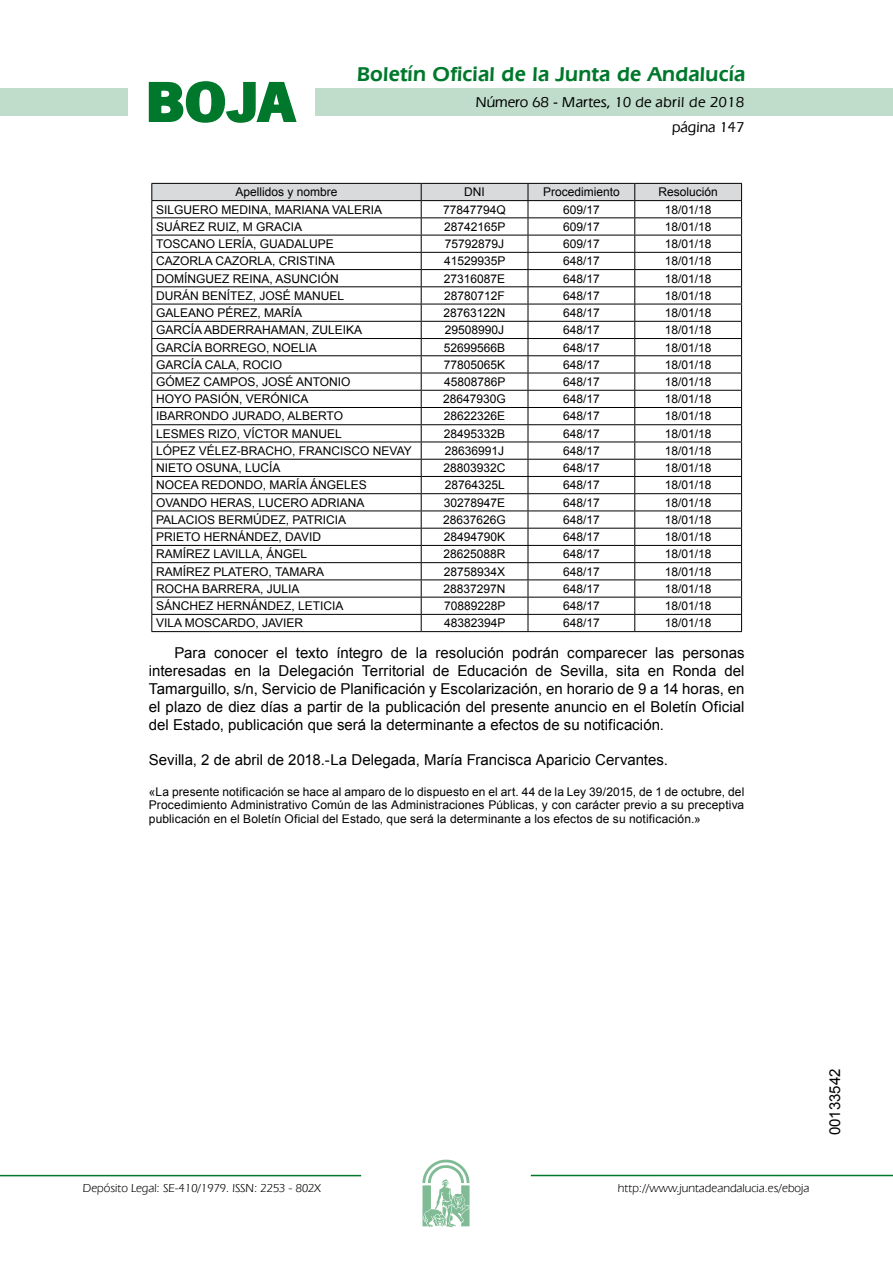
<style>
.page{position:relative;width:893px;height:1263px;background:#fff}
.page>*{position:absolute;margin:0;border:0;box-sizing:border-box;transform-origin:0 0}
.t1{font:700 57.75px "News Got T";color:#00782c;scale:1.14 1}
.t2{font:600 21px "Eras IT Cby BT";letter-spacing:.01em;color:#00782c}
.t3{font:15px/18px "Arial";color:#000;text-align:justify}
.t4{font:500 15px/24.5px "Eras IT Cby BT";color:#000;text-align:right}
.t5{font:12px/13.5px "Arial";color:#000;text-align:justify}
.t6{font:12px "Eras IT Cby BT";color:#000}
</style>
<div class="page">
<div style="left:315px;top:88px;width:577px;height:28px;background:#bfddca"></div>
<div style="left:0;top:88px;width:128px;height:28px;background:#bfddca"></div>
<hr style="left:0;top:1175px;width:361px;height:1px;background:#00782c">
<svg style="left:422px;top:1159px;width:47px;height:68px"></svg>
<hr style="left:531px;top:1175px;width:361px;height:1px;background:#00782c">
<svg style="left:148px;top:81px;width:149px;height:42px"></svg>
<svg style="left:151px;top:183px;width:591px;height:448px"></svg>
<hr style="left:151px;top:631px;width:270px;height:1px;background:#000">
<hr style="left:421px;top:631px;width:107px;height:1px;background:#000">
<hr style="left:528px;top:631px;width:106px;height:1px;background:#000">
<hr style="left:634px;top:631px;width:108px;height:1px;background:#000">
<h1 class="t1" style="left:145px;top:68px;width:133px">BOJA</h1>
<h2 class="t2" style="left:357px;top:62px;width:390px">Boletín Oficial de la Junta de Andalucía</h2>
<p class="t4" style="left:476px;top:90px;width:270px">Número 68 - Martes, 10 de abril de 2018 página 147</p>
<p class="t5" style="left:235px;top:186px;width:104px">Apellidos y nombre</p>
<p class="t5" style="left:464px;top:186px;width:22px">DNI</p>
<p class="t5" style="left:543px;top:186px;width:78px">Procedimiento</p>
<p class="t5" style="left:658px;top:186px;width:61px">Resolución</p>
<p class="t5" style="left:156px;top:203px;width:227px">SILGUERO MEDINA, MARIANA VALERIA</p>
<p class="t5" style="left:443px;top:203px;width:64px">77847794Q</p>
<p class="t5" style="left:563px;top:203px;width:38px">609/17</p>
<p class="t5" style="left:664px;top:203px;width:48px">18/01/18</p>
<p class="t5" style="left:156px;top:220px;width:148px">SUÁREZ RUIZ, M GRACIA</p>
<p class="t5" style="left:444px;top:220px;width:63px">28742165P</p>
<p class="t5" style="left:563px;top:220px;width:38px">609/17</p>
<p class="t5" style="left:664px;top:220px;width:48px">18/01/18</p>
<p class="t5" style="left:156px;top:237px;width:179px">TOSCANO LERÍA, GUADALUPE</p>
<p class="t5" style="left:445px;top:237px;width:61px">75792879J</p>
<p class="t5" style="left:563px;top:237px;width:38px">609/17</p>
<p class="t5" style="left:664px;top:237px;width:48px">18/01/18</p>
<p class="t5" style="left:156px;top:254px;width:180px">CAZORLA CAZORLA, CRISTINA</p>
<p class="t5" style="left:444px;top:254px;width:63px">41529935P</p>
<p class="t5" style="left:563px;top:254px;width:38px">648/17</p>
<p class="t5" style="left:664px;top:254px;width:48px">18/01/18</p>
<p class="t5" style="left:156px;top:272px;width:184px">DOMÍNGUEZ REINA, ASUNCIÓN</p>
<p class="t5" style="left:444px;top:272px;width:63px">27316087E</p>
<p class="t5" style="left:563px;top:272px;width:38px">648/17</p>
<p class="t5" style="left:664px;top:272px;width:48px">18/01/18</p>
<p class="t5" style="left:156px;top:289px;width:190px">DURÁN BENÍTEZ, JOSÉ MANUEL</p>
<p class="t5" style="left:444px;top:289px;width:62px">28780712F</p>
<p class="t5" style="left:563px;top:289px;width:38px">648/17</p>
<p class="t5" style="left:664px;top:289px;width:48px">18/01/18</p>
<p class="t5" style="left:156px;top:306px;width:148px">GALEANO PÉREZ, MARÍA</p>
<p class="t5" style="left:443px;top:306px;width:64px">28763122N</p>
<p class="t5" style="left:563px;top:306px;width:38px">648/17</p>
<p class="t5" style="left:664px;top:306px;width:48px">18/01/18</p>
<p class="t5" style="left:156px;top:323px;width:208px">GARCÍA ABDERRAHAMAN, ZULEIKA</p>
<p class="t5" style="left:445px;top:323px;width:61px">29508990J</p>
<p class="t5" style="left:563px;top:323px;width:38px">648/17</p>
<p class="t5" style="left:664px;top:323px;width:48px">18/01/18</p>
<p class="t5" style="left:156px;top:341px;width:162px">GARCÍA BORREGO, NOELIA</p>
<p class="t5" style="left:444px;top:341px;width:63px">52699566B</p>
<p class="t5" style="left:563px;top:341px;width:38px">648/17</p>
<p class="t5" style="left:664px;top:341px;width:48px">18/01/18</p>
<p class="t5" style="left:156px;top:358px;width:128px">GARCÍA CALA, ROCIO</p>
<p class="t5" style="left:444px;top:358px;width:63px">77805065K</p>
<p class="t5" style="left:563px;top:358px;width:38px">648/17</p>
<p class="t5" style="left:664px;top:358px;width:48px">18/01/18</p>
<p class="t5" style="left:156px;top:375px;width:196px">GÓMEZ CAMPOS, JOSÉ ANTONIO</p>
<p class="t5" style="left:444px;top:375px;width:63px">45808786P</p>
<p class="t5" style="left:563px;top:375px;width:38px">648/17</p>
<p class="t5" style="left:664px;top:375px;width:48px">18/01/18</p>
<p class="t5" style="left:156px;top:392px;width:154px">HOYO PASIÓN, VERÓNICA</p>
<p class="t5" style="left:443px;top:392px;width:64px">28647930G</p>
<p class="t5" style="left:563px;top:392px;width:38px">648/17</p>
<p class="t5" style="left:664px;top:392px;width:48px">18/01/18</p>
<p class="t5" style="left:156px;top:410px;width:188px">IBARRONDO JURADO, ALBERTO</p>
<p class="t5" style="left:444px;top:410px;width:63px">28622326E</p>
<p class="t5" style="left:563px;top:410px;width:38px">648/17</p>
<p class="t5" style="left:664px;top:410px;width:48px">18/01/18</p>
<p class="t5" style="left:156px;top:427px;width:187px">LESMES RIZO, VÍCTOR MANUEL</p>
<p class="t5" style="left:444px;top:427px;width:63px">28495332B</p>
<p class="t5" style="left:563px;top:427px;width:38px">648/17</p>
<p class="t5" style="left:664px;top:427px;width:48px">18/01/18</p>
<p class="t5" style="left:156px;top:444px;width:257px">LÓPEZ VÉLEZ-BRACHO, FRANCISCO NEVAY</p>
<p class="t5" style="left:445px;top:444px;width:61px">28636991J</p>
<p class="t5" style="left:563px;top:444px;width:38px">648/17</p>
<p class="t5" style="left:664px;top:444px;width:48px">18/01/18</p>
<p class="t5" style="left:156px;top:461px;width:126px">NIETO OSUNA, LUCÍA</p>
<p class="t5" style="left:443px;top:461px;width:64px">28803932C</p>
<p class="t5" style="left:563px;top:461px;width:38px">648/17</p>
<p class="t5" style="left:664px;top:461px;width:48px">18/01/18</p>
<p class="t5" style="left:156px;top:479px;width:212px">NOCEA REDONDO, MARÍA ÁNGELES</p>
<p class="t5" style="left:445px;top:479px;width:62px">28764325L</p>
<p class="t5" style="left:563px;top:479px;width:38px">648/17</p>
<p class="t5" style="left:664px;top:479px;width:48px">18/01/18</p>
<p class="t5" style="left:156px;top:496px;width:210px">OVANDO HERAS, LUCERO ADRIANA</p>
<p class="t5" style="left:444px;top:496px;width:63px">30278947E</p>
<p class="t5" style="left:563px;top:496px;width:38px">648/17</p>
<p class="t5" style="left:664px;top:496px;width:48px">18/01/18</p>
<p class="t5" style="left:156px;top:513px;width:192px">PALACIOS BERMÚDEZ, PATRICIA</p>
<p class="t5" style="left:443px;top:513px;width:64px">28637626G</p>
<p class="t5" style="left:563px;top:513px;width:38px">648/17</p>
<p class="t5" style="left:664px;top:513px;width:48px">18/01/18</p>
<p class="t5" style="left:156px;top:530px;width:166px">PRIETO HERNÁNDEZ, DAVID</p>
<p class="t5" style="left:444px;top:530px;width:63px">28494790K</p>
<p class="t5" style="left:563px;top:530px;width:38px">648/17</p>
<p class="t5" style="left:664px;top:530px;width:48px">18/01/18</p>
<p class="t5" style="left:156px;top:548px;width:153px">RAMÍREZ LAVILLA, ÁNGEL</p>
<p class="t5" style="left:443px;top:548px;width:64px">28625088R</p>
<p class="t5" style="left:563px;top:548px;width:38px">648/17</p>
<p class="t5" style="left:664px;top:548px;width:48px">18/01/18</p>
<p class="t5" style="left:156px;top:565px;width:170px">RAMÍREZ PLATERO, TAMARA</p>
<p class="t5" style="left:444px;top:565px;width:63px">28758934X</p>
<p class="t5" style="left:563px;top:565px;width:38px">648/17</p>
<p class="t5" style="left:664px;top:565px;width:48px">18/01/18</p>
<p class="t5" style="left:156px;top:582px;width:145px">ROCHA BARRERA, JULIA</p>
<p class="t5" style="left:443px;top:582px;width:64px">28837297N</p>
<p class="t5" style="left:563px;top:582px;width:38px">648/17</p>
<p class="t5" style="left:664px;top:582px;width:48px">18/01/18</p>
<p class="t5" style="left:156px;top:599px;width:189px">SÁNCHEZ HERNÁNDEZ, LETICIA</p>
<p class="t5" style="left:444px;top:599px;width:63px">70889228P</p>
<p class="t5" style="left:563px;top:599px;width:38px">648/17</p>
<p class="t5" style="left:664px;top:599px;width:48px">18/01/18</p>
<p class="t5" style="left:156px;top:617px;width:149px">VILA MOSCARDO, JAVIER</p>
<p class="t5" style="left:444px;top:617px;width:63px">48382394P</p>
<p class="t5" style="left:563px;top:617px;width:38px">648/17</p>
<p class="t5" style="left:664px;top:617px;width:48px">18/01/18</p>
<p class="t3" style="left:149px;top:644px;width:597px;text-indent:26px">Para conocer el texto íntegro de la resolución podrán comparecer las personas interesadas en la Delegación Territorial de Educación de Sevilla, sita en Ronda del Tamarguillo, s/n, Servicio de Planificación y Escolarización, en horario de 9 a 14 horas, en el plazo de diez días a partir de la publicación del presente anuncio en el Boletín Oficial del Estado, publicación que será la determinante a efectos de su notificación.</p>
<p class="t3" style="left:149px;top:751px;width:520px">Sevilla, 2 de abril de 2018.-La Delegada, María Francisca Aparicio Cervantes.</p>
<p class="t5" style="left:149px;top:785px;width:597px">«La presente notificación se hace al amparo de lo dispuesto en el art. 44 de la Ley 39/2015, de 1 de octubre, del Procedimiento Administrativo Común de las Administraciones Públicas, y con carácter previo a su preceptiva publicación en el Boletín Oficial del Estado, que será la determinante a los efectos de su notificación.»</p>
<p class="t6" style="left:83px;top:1181px;width:239px">Depósito Legal: SE-410/1979. ISSN: 2253 - 802X</p>
<p class="t6" style="left:618px;top:1181px;width:193px">http://www.juntadeandalucia.es/eboja</p>
<p class="t3" style="left:826px;top:1135px;width:68px;rotate:-90deg">00133542</p>
</div>
